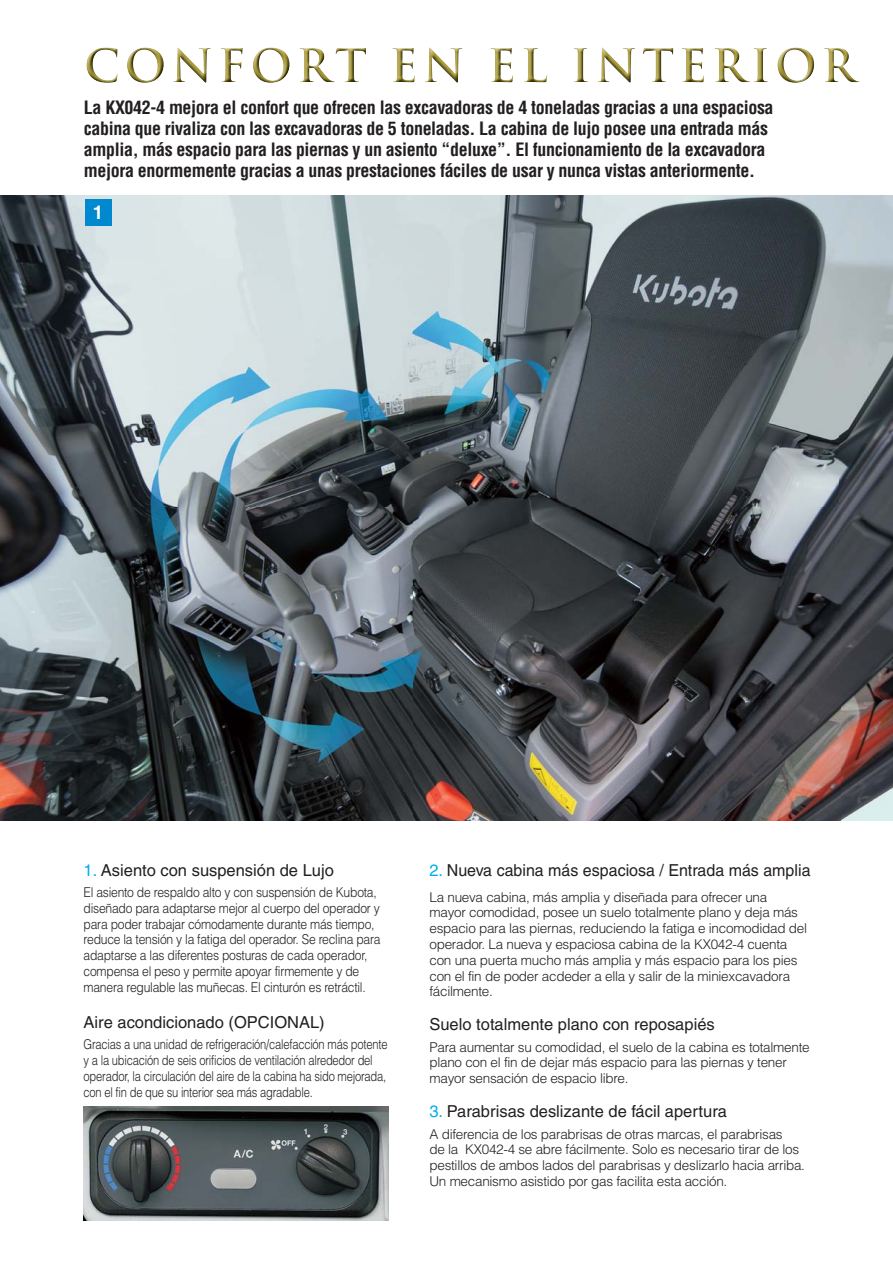
<style>
.page{position:relative;width:893px;height:1263px;background:#fff}
.page>*{position:absolute;margin:0;border:0;box-sizing:border-box;transform-origin:0 0}
.t1{font:700 18.9px "Helvetica CE";color:#fff}
.t2{font:700 condensed 18px/21px "Helvetica CE";letter-spacing:-.02em;color:#231f20}
.t3{font:16.5px "Helvetica CE";color:#231f20}
.t4{font:300 13.5px/15.8px "Helvetica";letter-spacing:-.02em;color:#231f20}
.t5{font:300 13.5px/15.8px "Helvetica";letter-spacing:-.02em;color:#231f20;scale:.9 1}
.t6{font:300 13.5px/15.8px "Helvetica";letter-spacing:-.02em;color:#231f20;scale:.83 1}
.s1{color:#00aeef}
</style>
<div class="page">
<img style="left:0;top:196px;width:893px;height:625px">
<img style="left:326px;top:47px;width:533px;height:36px">
<img style="left:86px;top:47px;width:240px;height:36px">
<img style="left:84px;top:1107px;width:304px;height:113px">
<div style="left:85px;top:199px;width:27px;height:27px;background:#0089cf"></div>
<p class="t2" style="left:84px;top:98px;width:691px">La KX042-4 mejora el confort que ofrecen las excavadoras de 4 toneladas gracias a una espaciosa cabina que rivaliza con las excavadoras de 5 toneladas. La cabina de lujo posee una entrada más amplia, más espacio para las piernas y un asiento “deluxe”. El funcionamiento de la excavadora mejora enormemente gracias a unas prestaciones fáciles de usar y nunca vistas anteriormente.</p>
<h1 class="t1" style="left:93px;top:206px;width:12px">1</h1>
<p class="t3" style="left:84px;top:864px;width:252px"><span class="s1">1.</span> Asiento con suspensión de Lujo</p>
<p class="t5" style="left:84px;top:886px;width:331px">El asiento de respaldo alto y con suspensión de Kubota, diseñado para adaptarse mejor al cuerpo del operador y para poder trabajar cómodamente durante más tiempo, reduce la tensión y la fatiga del operador. Se reclina para adaptarse a las diferentes posturas de cada operador, compensa el peso y permite apoyar firmemente y de manera regulable las muñecas. El cinturón es retráctil.</p>
<p class="t3" style="left:84px;top:1016px;width:243px">Aire acondicionado (OPCIONAL)</p>
<p class="t6" style="left:84px;top:1038px;width:368px">Gracias a una unidad de refrigeración/calefacción más potente y a la ubicación de seis orificios de ventilación alrededor del operador, la circulación del aire de la cabina ha sido mejorada, con el fin de que su interior sea más agradable.</p>
<p class="t3" style="left:429px;top:864px;width:383px"><span class="s1">2.</span> Nueva cabina más espaciosa / Entrada más amplia</p>
<p class="t4" style="left:429px;top:890px;width:379px">La nueva cabina, más amplia y diseñada para ofrecer una mayor comodidad, posee un suelo totalmente plano y deja más espacio para las piernas, reduciendo la fatiga e incomodidad del operador. La nueva y espaciosa cabina de la KX042-4 cuenta con una puerta mucho más amplia y más espacio para los pies con el fin de poder acdeder a ella y salir de la miniexcavadora fácilmente.</p>
<p class="t3" style="left:429px;top:1018px;width:287px">Suelo totalmente plano con reposapiés</p>
<p class="t4" style="left:429px;top:1040px;width:382px">Para aumentar su comodidad, el suelo de la cabina es totalmente plano con el fin de dejar más espacio para las piernas y tener mayor sensación de espacio libre.</p>
<p class="t3" style="left:429px;top:1105px;width:299px"><span class="s1">3.</span> Parabrisas deslizante de fácil apertura</p>
<p class="t4" style="left:429px;top:1127px;width:377px">A diferencia de los parabrisas de otras marcas, el parabrisas<br>de la KX042-4 se abre fácilmente. Solo es necesario tirar de los pestillos de ambos lados del parabrisas y deslizarlo hacia arriba.<br>Un mecanismo asistido por gas facilita esta acción.</p>
</div>
